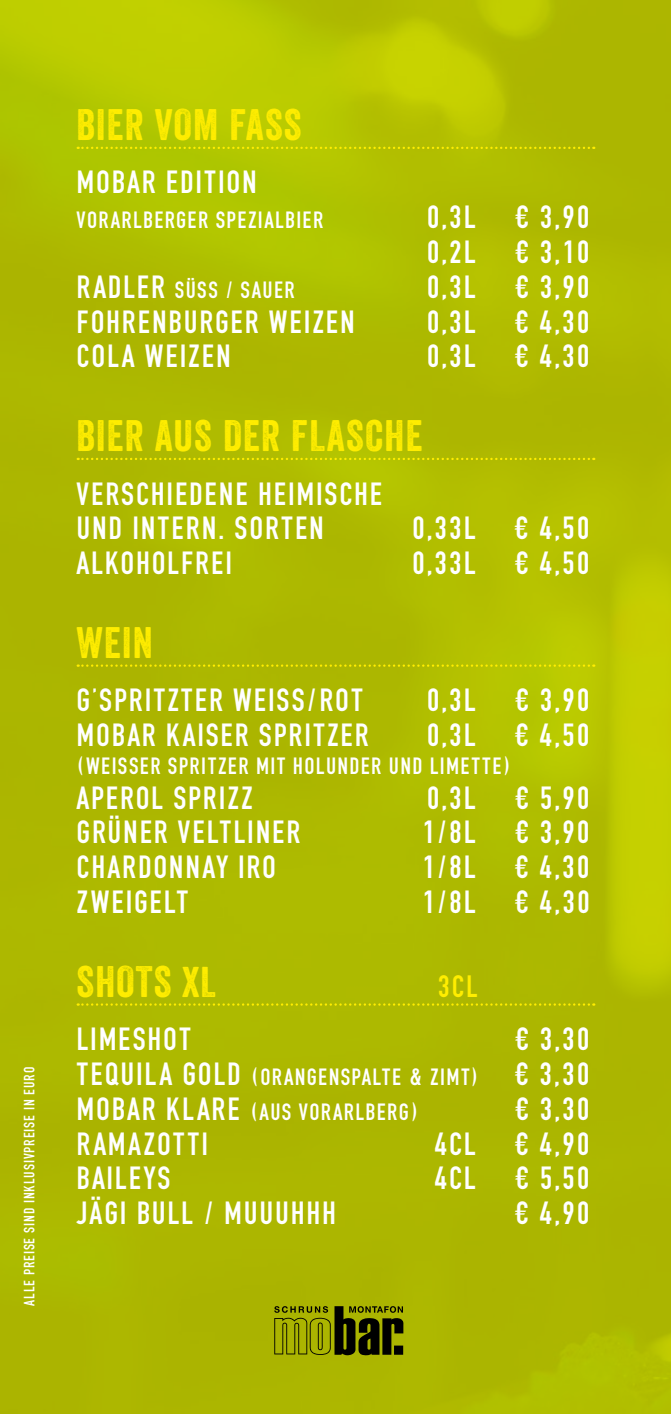
<style>
.page{position:relative;width:671px;height:1414px;background:#fff}
.page>*{position:absolute;margin:0;border:0;box-sizing:border-box;transform-origin:0 0}
.t1{font:42.75px "Veneer";letter-spacing:.03em;color:#ffed00}
.t2{font:33.75px/34.9px "Fette Eng D";letter-spacing:.05em;color:#fff}
.t3{font:32.4px "Fette Eng D";color:#ffed00}
.t4{font:24.75px/34.9px "Fette Eng D";letter-spacing:.05em;color:#fff}
.t5{font:15.75px "Fette Eng D";letter-spacing:.05em;color:#fff}
.s1{font-size:33.75px}
.s2{font-size:41.62px}
</style>
<div class="page">
<img style="left:0;top:0;width:671px;height:1413px">
<svg style="left:78px;top:147px;width:516px;height:2px"></svg>
<svg style="left:78px;top:458px;width:516px;height:2px"></svg>
<svg style="left:78px;top:664px;width:516px;height:3px;background:#c6c900"></svg>
<svg style="left:78px;top:1003px;width:516px;height:2px"></svg>
<svg style="left:274px;top:1305px;width:129px;height:50px;background:#646900"></svg>
<p class="t5" style="left:21px;top:1305px;width:240px;rotate:-90deg">ALLE PREISE SIND INKLUSIVPREISE IN EURO</p>
<p class="t1" style="left:77px;top:99px;width:227px">BIER VOM FASS</p>
<p class="t2" style="left:77px;top:166px;width:182px">MOBAR EDITION</p>
<p class="t4" style="left:77px;top:203px;width:248px">VORARLBERGER SPEZIALBIER</p>
<p class="t2" style="left:427px;top:200px;width:165px">0,3L € 3,90<br>0,2L € 3,10</p>
<p class="t4" style="left:77px;top:273px;width:220px"><span class="s1">RADLER</span> SÜSS / SAUER</p>
<p class="t2" style="left:427px;top:270px;width:165px">0,3L € 3,90</p>
<p class="t2" style="left:77px;top:305px;width:280px">FOHRENBURGER WEIZEN</p>
<p class="t2" style="left:427px;top:305px;width:165px">0,3L € 4,30</p>
<p class="t2" style="left:77px;top:339px;width:156px">COLA WEIZEN</p>
<p class="t2" style="left:427px;top:339px;width:165px">0,3L € 4,30</p>
<p class="t1" style="left:77px;top:410px;width:348px">BIER AUS DER FLASCHE</p>
<p class="t2" style="left:77px;top:477px;width:307px">VERSCHIEDENE HEIMISCHE<br>UND INTERN. SORTEN</p>
<p class="t2" style="left:412px;top:511px;width:179px">0,33L € 4,50</p>
<p class="t2" style="left:77px;top:546px;width:157px">ALKOHOLFREI</p>
<p class="t2" style="left:412px;top:546px;width:179px">0,33L € 4,50</p>
<p class="t1" style="left:77px;top:616px;width:78px">WEIN</p>
<p class="t2" style="left:77px;top:683px;width:288px">G’SPRITZTER WEISS/ROT</p>
<p class="t2" style="left:427px;top:683px;width:165px">0,3L € 3,90</p>
<p class="t2" style="left:77px;top:718px;width:294px">MOBAR KAISER SPRITZER</p>
<p class="t2" style="left:427px;top:718px;width:165px">0,3L € 4,50</p>
<p class="t4" style="left:77px;top:748px;width:436px">(WEISSER SPRITZER MIT HOLUNDER UND LIMETTE)</p>
<p class="t2" style="left:77px;top:781px;width:178px">APEROL SPRIZZ</p>
<p class="t2" style="left:427px;top:781px;width:165px">0,3L € 5,90</p>
<p class="t2" style="left:77px;top:815px;width:225px">GRÜNER VELTLINER</p>
<p class="t2" style="left:422px;top:815px;width:169px">1/8L € 3,90</p>
<p class="t2" style="left:77px;top:850px;width:201px">CHARDONNAY IRO</p>
<p class="t2" style="left:422px;top:850px;width:169px">1/8L € 4,30</p>
<p class="t2" style="left:77px;top:885px;width:113px">ZWEIGELT</p>
<p class="t2" style="left:422px;top:885px;width:169px">1/8L € 4,30</p>
<p class="t1" style="left:77px;top:955px;width:141px">SHOTS <span class="s2">XL</span></p>
<p class="t3" style="left:438px;top:968px;width:41px">3CL</p>
<p class="t2" style="left:77px;top:1022px;width:116px">LIMESHOT</p>
<p class="t2" style="left:514px;top:1022px;width:78px">€ 3,30</p>
<p class="t4" style="left:77px;top:1059px;width:515px"><span class="s1">TEQUILA GOLD</span> (ORANGENSPALTE &amp; ZIMT) <span class="s1">€ 3,30<br>MOBAR KLARE</span> (AUS VORARLBERG)</p>
<p class="t2" style="left:514px;top:1091px;width:78px">€ 3,30</p>
<p class="t2" style="left:77px;top:1126px;width:133px">RAMAZOTTI</p>
<p class="t2" style="left:435px;top:1126px;width:157px">4CL € 4,90</p>
<p class="t2" style="left:77px;top:1161px;width:96px">BAILEYS</p>
<p class="t2" style="left:435px;top:1161px;width:157px">4CL € 5,50</p>
<p class="t2" style="left:77px;top:1196px;width:261px">JÄGI BULL / MUUUHHH</p>
<p class="t2" style="left:513px;top:1196px;width:78px">€ 4,90</p>
</div>
